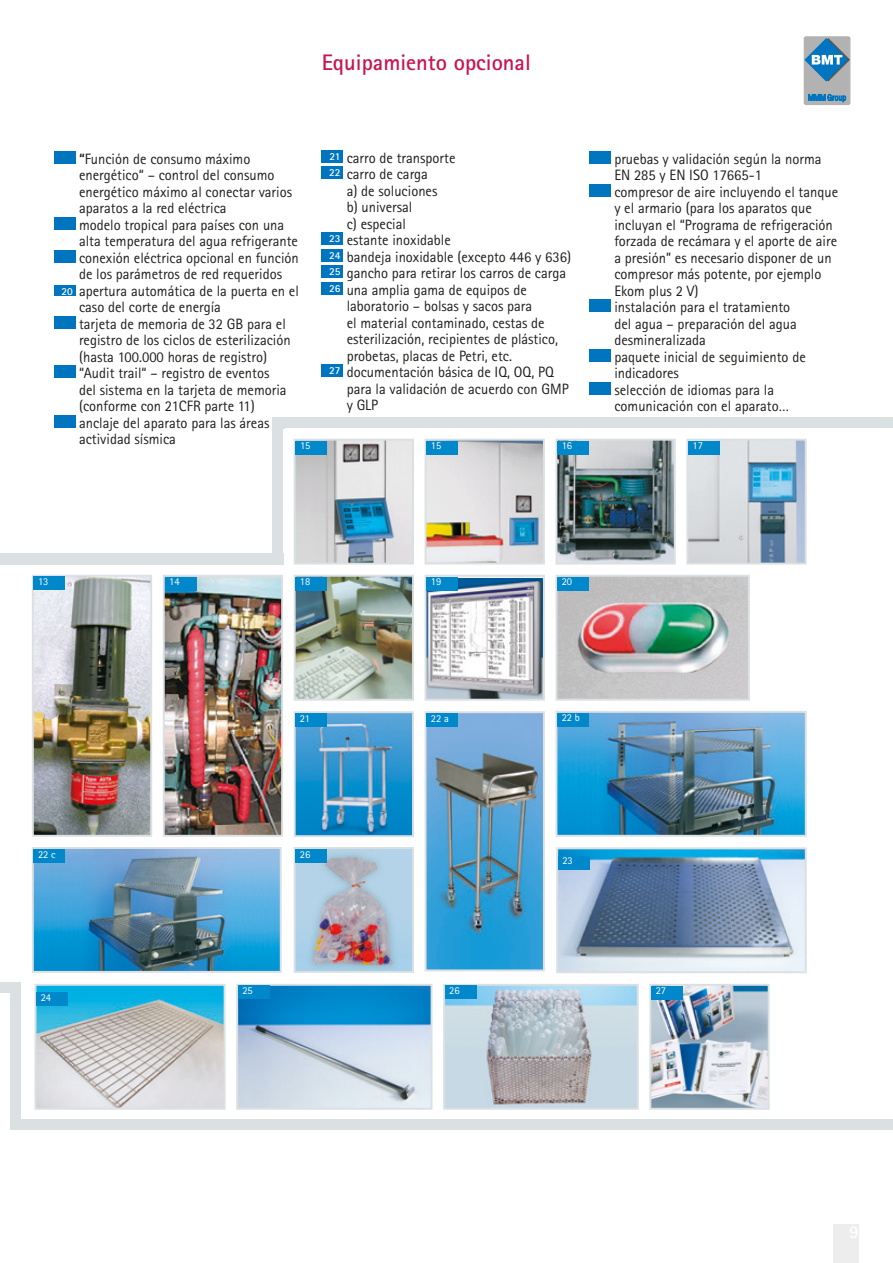
<style>
.page{position:relative;width:893px;height:1263px;background:#fff}
.page>*{position:absolute;margin:0;border:0;box-sizing:border-box;transform-origin:0 0}
.heading_2{font:700 22.5px "Rotis Sans Serif Std";color:#c71653}
.t1{font:15px/16.5px "Rotis Sans Serif Std";color:#1d1d1b}
.číslo{font:700 10.65px "Rotis Sans Serif Std";letter-spacing:.005em;color:#fff}
.t2{font:10.5px "Rotis Sans Serif Std";color:#fff}
.s1{font-weight:700}
</style>
<div class="page">
<div style="left:833px;top:1225px;width:26px;height:38px;background:#ededed"></div>
<div style="left:804px;top:36px;width:46px;height:69px;background:#b2b2b2;border-radius:2px"></div>
<svg style="left:808px;top:94px;width:38px;height:8px"></svg>
<svg style="left:805px;top:38px;width:45px;height:43px"></svg>
<div style="left:54px;top:151px;width:21px;height:13px;background:#0075bf"></div>
<div style="left:54px;top:217px;width:21px;height:13px;background:#0075bf"></div>
<div style="left:54px;top:250px;width:21px;height:13px;background:#0075bf"></div>
<div style="left:54px;top:285px;width:21px;height:11px;background:#0075bf"></div>
<div style="left:54px;top:316px;width:21px;height:13px;background:#0075bf"></div>
<div style="left:54px;top:365px;width:21px;height:13px;background:#0075bf"></div>
<div style="left:54px;top:415px;width:21px;height:13px;background:#0075bf"></div>
<div style="left:322px;top:150px;width:21px;height:13px;background:#0075bf"></div>
<div style="left:322px;top:167px;width:21px;height:12px;background:#0075bf"></div>
<div style="left:322px;top:233px;width:21px;height:12px;background:#0075bf"></div>
<div style="left:322px;top:249px;width:21px;height:13px;background:#0075bf"></div>
<div style="left:322px;top:266px;width:21px;height:12px;background:#0075bf"></div>
<div style="left:322px;top:282px;width:21px;height:13px;background:#0075bf"></div>
<div style="left:322px;top:365px;width:21px;height:12px;background:#0075bf"></div>
<div style="left:589px;top:151px;width:22px;height:13px;background:#0075bf"></div>
<div style="left:589px;top:184px;width:22px;height:13px;background:#0075bf"></div>
<div style="left:589px;top:299px;width:22px;height:13px;background:#0075bf"></div>
<div style="left:589px;top:349px;width:22px;height:13px;background:#0075bf"></div>
<div style="left:589px;top:382px;width:22px;height:13px;background:#0075bf"></div>
<div style="left:0;top:553px;width:283px;height:11px;background:#dbe0e3"></div>
<div style="left:0;top:982px;width:11px;height:11px;background:#dbe0e3"></div>
<div style="left:11px;top:982px;width:10px;height:147px;background:#dbe0e3"></div>
<div style="left:272px;top:417px;width:11px;height:147px;background:#dbe0e3"></div>
<div style="left:272px;top:417px;width:621px;height:11px;background:#dbe0e3"></div>
<div style="left:18px;top:1119px;width:875px;height:10px;background:#dbe0e3"></div>
<img style="left:35px;top:578px;width:114px;height:256px">
<div style="left:32px;top:575px;width:120px;height:262px;border:2px solid #dbe0e3"></div>
<div style="left:34px;top:576px;width:31px;height:14px;background:#0088ca"></div>
<img style="left:166px;top:578px;width:114px;height:256px">
<div style="left:163px;top:575px;width:120px;height:262px;border:2px solid #dbe0e3"></div>
<div style="left:165px;top:577px;width:31px;height:14px;background:#0088ca"></div>
<img style="left:558px;top:442px;width:115px;height:119px">
<div style="left:555px;top:439px;width:121px;height:125px;border:2px solid #dbe0e3"></div>
<div style="left:557px;top:441px;width:32px;height:14px;background:#0088ca"></div>
<img style="left:689px;top:442px;width:115px;height:119px">
<div style="left:686px;top:439px;width:121px;height:125px;border:2px solid #dbe0e3"></div>
<div style="left:688px;top:441px;width:32px;height:14px;background:#0088ca"></div>
<img style="left:297px;top:578px;width:114px;height:120px">
<div style="left:294px;top:575px;width:120px;height:126px;border:2px solid #dbe0e3"></div>
<div style="left:296px;top:577px;width:31px;height:14px;background:#0088ca"></div>
<img style="left:428px;top:579px;width:114px;height:119px">
<div style="left:425px;top:575px;width:120px;height:126px;border:2px solid #dbe0e3"></div>
<div style="left:427px;top:577px;width:31px;height:14px;background:#0088ca"></div>
<img style="left:297px;top:714px;width:114px;height:120px">
<div style="left:294px;top:711px;width:120px;height:126px;border:2px solid #dbe0e3"></div>
<div style="left:296px;top:713px;width:31px;height:14px;background:#0088ca"></div>
<img style="left:297px;top:442px;width:114px;height:119px">
<div style="left:294px;top:439px;width:120px;height:125px;border:2px solid #dbe0e3"></div>
<div style="left:296px;top:441px;width:31px;height:14px;background:#0088ca"></div>
<img style="left:428px;top:714px;width:114px;height:254px">
<div style="left:425px;top:711px;width:120px;height:260px;border:2px solid #dbe0e3"></div>
<div style="left:427px;top:713px;width:31px;height:14px;background:#0088ca"></div>
<img style="left:428px;top:442px;width:114px;height:119px">
<div style="left:425px;top:439px;width:120px;height:125px;border:2px solid #dbe0e3"></div>
<div style="left:427px;top:441px;width:31px;height:14px;background:#0088ca"></div>
<img style="left:558px;top:714px;width:246px;height:120px">
<div style="left:555px;top:711px;width:252px;height:126px;border:2px solid #dbe0e3"></div>
<div style="left:557px;top:713px;width:32px;height:14px;background:#0088ca"></div>
<img style="left:35px;top:850px;width:244px;height:120px">
<div style="left:32px;top:847px;width:250px;height:126px;border:2px solid #dbe0e3"></div>
<div style="left:34px;top:849px;width:31px;height:14px;background:#0088ca"></div>
<img style="left:559px;top:850px;width:245px;height:120px">
<div style="left:556px;top:847px;width:251px;height:126px;border:2px solid #dbe0e3"></div>
<div style="left:558px;top:856px;width:31px;height:14px;background:#0088ca"></div>
<img style="left:38px;top:987px;width:185px;height:120px">
<div style="left:35px;top:984px;width:191px;height:126px;border:2px solid #dbe0e3"></div>
<div style="left:37px;top:992px;width:31px;height:14px;background:#0088ca"></div>
<img style="left:239px;top:987px;width:190px;height:120px">
<div style="left:236px;top:984px;width:196px;height:126px;border:2px solid #dbe0e3"></div>
<div style="left:238px;top:985px;width:31px;height:14px;background:#0088ca"></div>
<img style="left:558px;top:578px;width:189px;height:120px">
<div style="left:555px;top:575px;width:195px;height:126px;border:2px solid #dbe0e3"></div>
<div style="left:557px;top:577px;width:32px;height:14px;background:#0088ca"></div>
<img style="left:297px;top:850px;width:114px;height:120px">
<div style="left:294px;top:847px;width:120px;height:126px;border:2px solid #dbe0e3"></div>
<div style="left:296px;top:849px;width:31px;height:14px;background:#0088ca"></div>
<img style="left:652px;top:987px;width:115px;height:120px">
<div style="left:649px;top:984px;width:121px;height:126px;border:2px solid #dbe0e3"></div>
<div style="left:651px;top:986px;width:32px;height:14px;background:#0088ca"></div>
<img style="left:446px;top:987px;width:190px;height:120px">
<div style="left:443px;top:984px;width:196px;height:126px;border:2px solid #dbe0e3"></div>
<div style="left:445px;top:985px;width:31px;height:14px;background:#0088ca"></div>
<p class="heading_2" style="left:322px;top:48px;width:211px">Equipamiento opcional</p>
<p class="t1" style="left:79px;top:150px;width:215px"><span class="s1">“</span>Función de consumo máximo energético“ – control del consumo energético máximo al conectar varios aparatos a la red eléctrica</p>
<p class="t1" style="left:79px;top:216px;width:220px">modelo tropical para países con una alta temperatura del agua refrigerante</p>
<p class="t1" style="left:79px;top:249px;width:221px">conexión eléctrica opcional en función de los parámetros de red requeridos</p>
<p class="číslo" style="left:61px;top:285px;width:13px">20</p>
<p class="t1" style="left:79px;top:282px;width:221px">apertura automática de la puerta en el caso del corte de energía</p>
<p class="t1" style="left:79px;top:315px;width:213px">tarjeta de memoria de 32 GB para el registro de los ciclos de esterilización (hasta 100.000 horas de registro)</p>
<p class="t1" style="left:79px;top:365px;width:209px">“Audit trail“ – registro de eventos del sistema en la tarjeta de memoria (conforme con 21CFR parte 11)</p>
<p class="t1" style="left:79px;top:414px;width:209px">anclaje del aparato para las áreas de actividad sísmica</p>
<p class="t2" style="left:300px;top:439px;width:12px">15</p>
<p class="číslo" style="left:329px;top:150px;width:13px">21</p>
<p class="t1" style="left:347px;top:149px;width:110px">carro de transporte</p>
<p class="číslo" style="left:329px;top:166px;width:13px">22</p>
<p class="t1" style="left:347px;top:166px;width:92px">carro de carga a) de soluciones b) universal<br>c) especial</p>
<p class="číslo" style="left:329px;top:232px;width:13px">23</p>
<p class="t1" style="left:347px;top:232px;width:106px">estante inoxidable</p>
<p class="číslo" style="left:329px;top:249px;width:13px">24</p>
<p class="t1" style="left:347px;top:248px;width:226px">bandeja inoxidable (excepto 446 y 636)</p>
<p class="číslo" style="left:329px;top:265px;width:13px">25</p>
<p class="t1" style="left:347px;top:265px;width:221px">gancho para retirar los carros de carga</p>
<p class="číslo" style="left:329px;top:282px;width:13px">26</p>
<p class="t1" style="left:347px;top:281px;width:213px">una amplia gama de equipos de laboratorio – bolsas y sacos para<br>el material contaminado, cestas de esterilización, recipientes de plástico, probetas, placas de Petri, etc.</p>
<p class="číslo" style="left:329px;top:364px;width:13px">27</p>
<p class="t1" style="left:347px;top:364px;width:223px">documentación básica de IQ, OQ, PQ para la validación de acuerdo con GMP y GLP</p>
<p class="t1" style="left:614px;top:150px;width:209px">pruebas y validación según la norma<br>EN 285 y EN ISO 17665-1</p>
<p class="t1" style="left:614px;top:183px;width:225px">compresor de aire incluyendo el tanque y el armario (para los aparatos que incluyan el “Programa de refrigeración forzada de recámara y el aporte de aire a presión” es necesario disponer de un compresor más potente, por ejemplo Ekom plus 2 V)</p>
<p class="t1" style="left:614px;top:299px;width:184px">instalación para el tratamiento del agua – preparación del agua desmineralizada</p>
<p class="t1" style="left:614px;top:348px;width:193px">paquete inicial de seguimiento de indicadores</p>
<p class="t1" style="left:614px;top:381px;width:176px">selección de idiomas para la comunicación con el aparato…</p>
<p class="t2" style="left:431px;top:439px;width:12px">15</p>
<p class="t2" style="left:562px;top:439px;width:12px">16</p>
<p class="t2" style="left:693px;top:439px;width:12px">17</p>
<p class="t2" style="left:38px;top:575px;width:12px">13</p>
<p class="t2" style="left:169px;top:575px;width:12px">14</p>
<p class="t2" style="left:38px;top:848px;width:19px">22 c</p>
<p class="t2" style="left:41px;top:991px;width:12px">24</p>
<p class="t2" style="left:300px;top:575px;width:12px">18</p>
<p class="t2" style="left:431px;top:576px;width:12px">19</p>
<p class="t2" style="left:562px;top:575px;width:12px">20</p>
<p class="t2" style="left:300px;top:712px;width:12px">21</p>
<p class="t2" style="left:431px;top:712px;width:20px">22 a</p>
<p class="t2" style="left:562px;top:711px;width:20px">22 b</p>
<p class="t2" style="left:300px;top:848px;width:12px">26</p>
<p class="t2" style="left:242px;top:984px;width:12px">25</p>
<p class="t2" style="left:562px;top:854px;width:12px">23</p>
<p class="t2" style="left:449px;top:984px;width:12px">26</p>
<p class="t2" style="left:656px;top:985px;width:12px">27</p>
</div>
